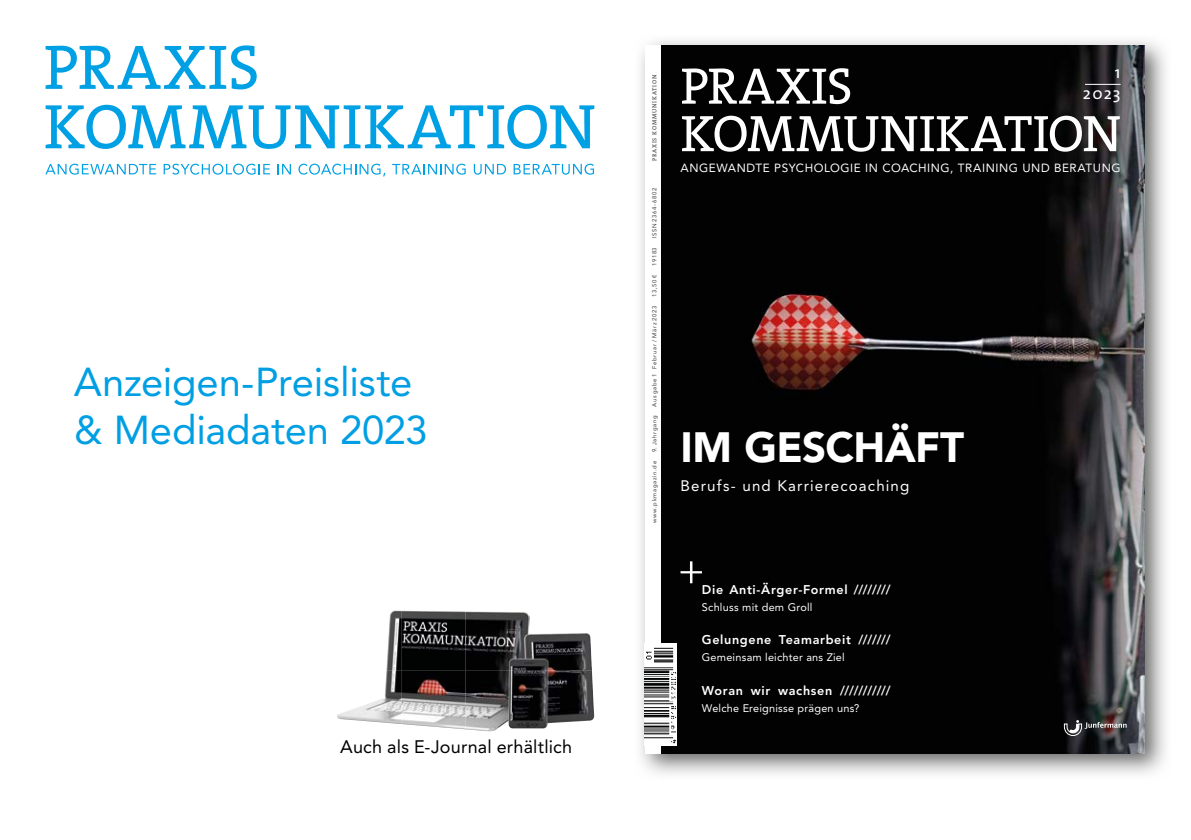
<style>
.page{position:relative;width:1191px;height:840px;background:#fff}
.page>*{position:absolute;margin:0;border:0;box-sizing:border-box;transform-origin:0 0}
.t1{font:51.8px/47.4px "The Serif";color:#fff}
.t2{font:900 42px "Avenir LT Std";letter-spacing:-.015em;color:#fff}
.t3{font:40px/48px "Avenir LT Std";letter-spacing:-.005em;color:#009fe3}
.t4{font:18px "Avenir LT Std";letter-spacing:.01em;color:#000}
.t5{font:16.8px/21px "The Sans";color:#fff;text-align:right}
.t6{font:15.2px "Avenir LT Std";letter-spacing:.075em;color:#fff}
.t7{font:800 12.6px "Avenir LT Std";letter-spacing:.05em;color:#fff}
.t8{font:11.8px "Avenir LT Std";letter-spacing:.045em;color:#fff}
.t9{font:11px "Avenir LT Std";letter-spacing:.02em;color:#fff}
.t10{font:5.8px "Avenir LT Std";letter-spacing:.12em;color:#3c3c3b}
.t11{font:5.8px "The Serif";letter-spacing:.135em;color:#3c3c3b}
</style>
<div class="page">
<img style="left:640px;top:40px;width:526px;height:734px">
<div style="left:645px;top:45px;width:499px;height:708px;background:#fff"></div>
<img style="left:661px;top:45px;width:483px;height:708px">
<hr style="left:1085px;top:84px;width:35px;height:1px;background:#fff">
<svg style="left:680px;top:561px;width:22px;height:22px"></svg>
<svg style="left:1064px;top:719px;width:62px;height:16px"></svg>
<img style="left:662px;top:643px;width:15px;height:102px">
<img style="left:645px;top:643px;width:17px;height:102px">
<svg style="left:46px;top:45px;width:211px;height:44px"></svg>
<svg style="left:46px;top:105px;width:548px;height:44px"></svg>
<svg style="left:45px;top:163px;width:111px;height:11px"></svg>
<svg style="left:164px;top:163px;width:106px;height:11px"></svg>
<svg style="left:277px;top:164px;width:14px;height:10px"></svg>
<svg style="left:298px;top:163px;width:87px;height:13px"></svg>
<svg style="left:392px;top:163px;width:74px;height:11px"></svg>
<svg style="left:474px;top:164px;width:32px;height:10px"></svg>
<svg style="left:513px;top:163px;width:81px;height:11px"></svg>
<img style="left:386px;top:610px;width:144px;height:60px">
<img style="left:530px;top:633px;width:62px;height:37px">
<img style="left:337px;top:679px;width:49px;height:39px">
<img style="left:401px;top:670px;width:64px;height:58px">
<img style="left:465px;top:670px;width:65px;height:60px">
<img style="left:530px;top:670px;width:64px;height:58px">
<h3 class="t3" style="left:74px;top:358px;width:355px">Anzeigen-Preisliste &amp; Mediadaten 2023</h3>
<h3 class="t4" style="left:340px;top:735px;width:233px">Auch als E-Journal erhältlich</h3>
<p class="t11" style="left:649px;top:161px;width:88px;rotate:-90deg">PRAXIS KOMMUNIKATION</p>
<h1 class="t1" style="left:680px;top:61px;width:442px">PRAXIS<br>KOMMUNIKATION</h1>
<p class="t8" style="left:680px;top:161px;width:441px">ANGEWANDTE PSYCHOLOGIE IN COACHING, TRAINING UND BERATUNG</p>
<h3 class="t5" style="left:1083px;top:61px;width:39px">1<br>2023</h3>
<p class="t10" style="left:651px;top:238px;width:52px;rotate:-90deg">ISSN 2364-6802</p>
<p class="t10" style="left:651px;top:265px;width:20px;rotate:-90deg">19183</p>
<p class="t10" style="left:651px;top:296px;width:24px;rotate:-90deg">13,50 €</p>
<p class="t10" style="left:651px;top:406px;width:102px;rotate:-90deg">Ausgabe 1 Februar / März 2023</p>
<p class="t10" style="left:651px;top:452px;width:38px;rotate:-90deg">9. Jahrgang</p>
<p class="t10" style="left:651px;top:523px;width:64px;rotate:-90deg">www.pkmagazin.de</p>
<h2 class="t2" style="left:680px;top:421px;width:285px">IM GESCHÄFT</h2>
<p class="t6" style="left:680px;top:476px;width:230px">Berufs- und Karrierecoaching</p>
<p class="t7" style="left:702px;top:581px;width:190px">Die Anti-Ärger-Formel ////////</p>
<p class="t9" style="left:702px;top:600px;width:112px">Schluss mit dem Groll</p>
<p class="t7" style="left:702px;top:632px;width:190px">Gelungene Teamarbeit ///////</p>
<p class="t9" style="left:702px;top:650px;width:144px">Gemeinsam leichter ans Ziel</p>
<p class="t7" style="left:702px;top:682px;width:190px">Woran wir wachsen ///////////</p>
<p class="t9" style="left:702px;top:701px;width:159px">Welche Ereignisse prägen uns?</p>
</div>
